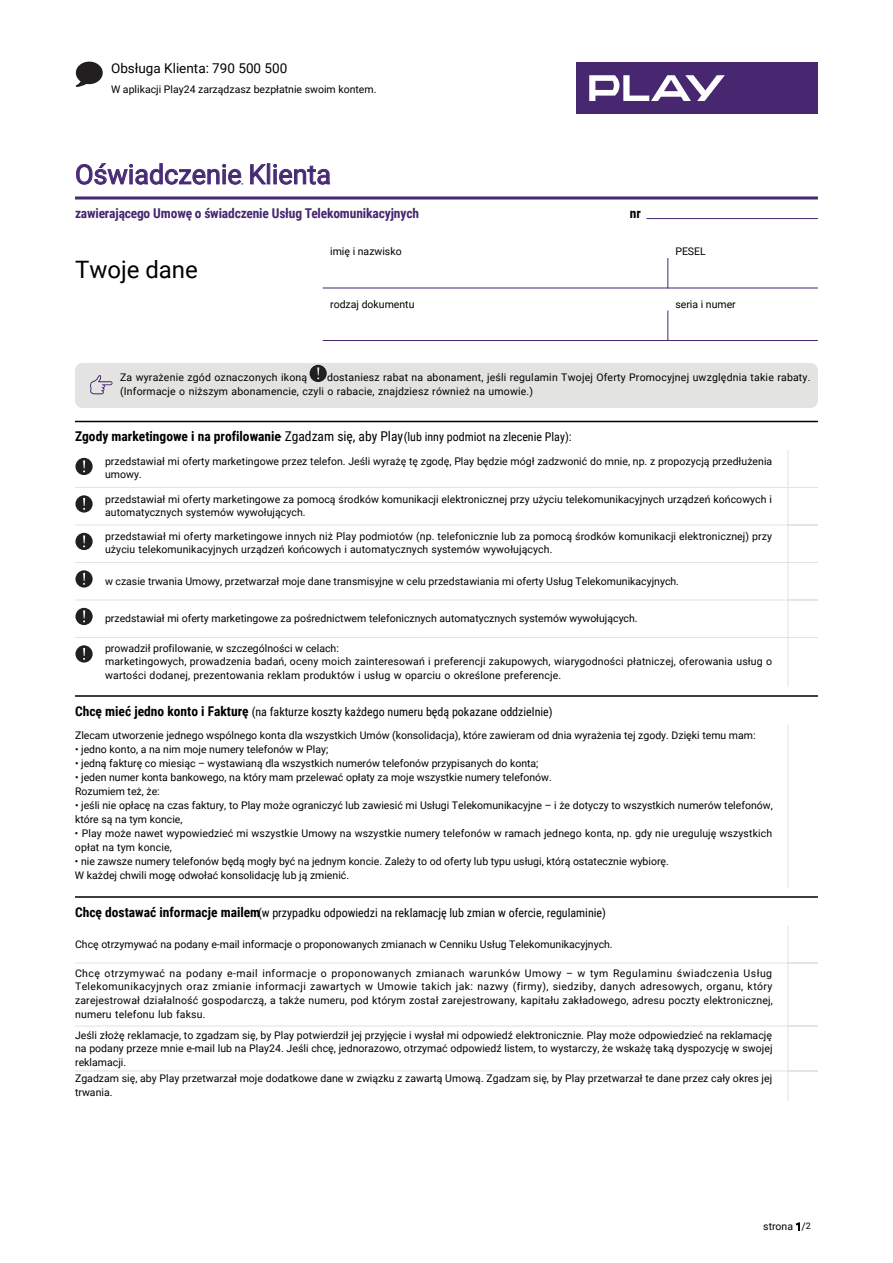
<style>
.page{position:relative;width:893px;height:1263px;background:#fff}
.page>*{position:absolute;margin:0;border:0;box-sizing:border-box;transform-origin:0 0}
.t1{font:27px "Roboto";color:#472770}
.t2{font:24px "Roboto";color:#000}
.t3{font:700 13.5px "Roboto Condensed";color:#000}
.t4{font:700 13.5px "Roboto Condensed";letter-spacing:-.01em;color:#472770}
.t5{font:13.5px "Roboto";color:#000}
.t6{font:12px "Roboto Condensed";color:#000}
.t7{font:10.5px/13.2px "Roboto";color:#000}
.s1{font-weight:400}
.s2{font-weight:400;font-size:12px}
.s3{font-weight:700;font-size:13.5px}
.s4{font-size:9px}
</style>
<div class="page">
<svg style="left:76px;top:62px;width:27px;height:25px"></svg>
<div style="left:576px;top:62px;width:241px;height:52px;background:#472770"></div>
<svg style="left:589px;top:75px;width:135px;height:26px"></svg>
<svg style="left:76px;top:163px;width:167px;height:22px"></svg>
<svg style="left:250px;top:163px;width:80px;height:22px"></svg>
<svg style="left:75px;top:196px;width:743px;height:4px;background:#745c93"></svg>
<hr style="left:322px;top:288px;width:346px;height:1px;background:#472770">
<hr style="left:667px;top:258px;width:1px;height:30px;background:#472770">
<hr style="left:667px;top:288px;width:151px;height:1px;background:#472770">
<hr style="left:646px;top:218px;width:172px;height:1px;background:#472770">
<hr style="left:667px;top:310px;width:1px;height:31px;background:#472770">
<hr style="left:667px;top:340px;width:151px;height:1px;background:#472770">
<hr style="left:322px;top:340px;width:346px;height:1px;background:#472770">
<div style="left:75px;top:363px;width:743px;height:45px;background:#e3e3e2;border-radius:8px"></div>
<svg style="left:90px;top:375px;width:22px;height:19px"></svg>
<svg style="left:309px;top:365px;width:18px;height:17px"></svg>
<hr style="left:75px;top:421px;width:743px;height:1px;background:#000">
<svg style="left:75px;top:458px;width:18px;height:17px"></svg>
<hr style="left:75px;top:487px;width:713px;height:1px;background:#e2e2e1">
<hr style="left:787px;top:450px;width:1px;height:38px;background:#e2e2e1">
<hr style="left:788px;top:487px;width:30px;height:1px;background:#e2e2e1">
<svg style="left:75px;top:495px;width:18px;height:18px"></svg>
<hr style="left:75px;top:525px;width:713px;height:1px;background:#e2e2e1">
<hr style="left:787px;top:488px;width:1px;height:37px;background:#e2e2e1">
<hr style="left:788px;top:525px;width:30px;height:1px;background:#e2e2e1">
<svg style="left:75px;top:533px;width:18px;height:17px"></svg>
<hr style="left:75px;top:562px;width:713px;height:1px;background:#e2e2e1">
<hr style="left:787px;top:525px;width:1px;height:38px;background:#e2e2e1">
<hr style="left:788px;top:562px;width:30px;height:1px;background:#e2e2e1">
<svg style="left:75px;top:570px;width:18px;height:18px"></svg>
<hr style="left:75px;top:600px;width:713px;height:1px;background:#e2e2e1">
<hr style="left:787px;top:562px;width:1px;height:38px;background:#e2e2e1">
<hr style="left:788px;top:600px;width:30px;height:1px;background:#e2e2e1">
<svg style="left:75px;top:608px;width:18px;height:17px"></svg>
<hr style="left:75px;top:637px;width:713px;height:1px;background:#e2e2e1">
<hr style="left:787px;top:600px;width:1px;height:38px;background:#e2e2e1">
<hr style="left:788px;top:637px;width:30px;height:1px;background:#e2e2e1">
<svg style="left:75px;top:645px;width:18px;height:18px"></svg>
<hr style="left:787px;top:638px;width:1px;height:49px;background:#e2e2e1">
<hr style="left:75px;top:695px;width:743px;height:2px;background:#000">
<hr style="left:787px;top:724px;width:1px;height:164px;background:#e2e2e1">
<hr style="left:75px;top:896px;width:743px;height:2px;background:#000">
<hr style="left:75px;top:963px;width:713px;height:1px;background:#e2e2e1">
<hr style="left:787px;top:926px;width:1px;height:37px;background:#e2e2e1">
<hr style="left:788px;top:963px;width:30px;height:1px;background:#e2e2e1">
<hr style="left:75px;top:1026px;width:713px;height:1px;background:#e2e2e1">
<hr style="left:787px;top:963px;width:1px;height:63px;background:#e2e2e1">
<hr style="left:788px;top:1026px;width:30px;height:1px;background:#e2e2e1">
<hr style="left:75px;top:1071px;width:713px;height:1px;background:#e2e2e1">
<hr style="left:787px;top:1026px;width:1px;height:45px;background:#e2e2e1">
<hr style="left:788px;top:1071px;width:30px;height:1px;background:#e2e2e1">
<hr style="left:787px;top:1071px;width:1px;height:30px;background:#e2e2e1">
<svg style="left:796px;top:1223px;width:3px;height:8px"></svg>
<p class="t5" style="left:111px;top:58px;width:178px">Obsługa Klienta: 790 500 500</p>
<p class="t7" style="left:111px;top:82px;width:267px">W aplikacji Play24 zarządzasz bezpłatnie swoim kontem.</p>
<h1 class="t1" style="left:75px;top:155px;width:257px">Oświadczenie Klienta</h1>
<p class="t4" style="left:75px;top:203px;width:345px">zawierającego Umowę o świadczenie Usług Telekomunikacyjnych</p>
<p class="t3" style="left:630px;top:203px;width:13px">nr</p>
<h2 class="t2" style="left:75px;top:252px;width:124px">Twoje dane</h2>
<p class="t7" style="left:330px;top:245px;width:73px">imię i nazwisko</p>
<p class="t7" style="left:675px;top:245px;width:32px">PESEL</p>
<p class="t7" style="left:330px;top:297px;width:86px">rodzaj dokumentu</p>
<p class="t7" style="left:675px;top:297px;width:62px">seria i numer</p>
<p class="t7" style="left:120px;top:369px;width:692px;line-height:14.7px;text-indent:207px">dostaniesz rabat na abonament, jeśli regulamin Twojej Oferty Promocyjnej uwzględnia takie rabaty. (Informacje o niższym abonamencie, czyli o rabacie, znajdziesz również na umowie.)</p>
<p class="t3" style="left:75px;top:427px;width:498px">Zgody marketingowe i na profilowanie<span class="s1">- Zgadzam się, aby Play</span><span class="s2">(lub inny podmiot na zlecenie Play):</span></p>
<p class="t7" style="left:105px;top:455px;width:668px">przedstawiał mi oferty marketingowe przez telefon. Jeśli wyrażę tę zgodę, Play będzie mógł zadzwonić do mnie, np. z propozycją przedłużenia umowy.</p>
<p class="t7" style="left:105px;top:492px;width:668px">przedstawiał mi oferty marketingowe za pomocą środków komunikacji elektronicznej przy użyciu telekomunikacyjnych urządzeń końcowych i automatycznych systemów wywołujących.</p>
<p class="t7" style="left:105px;top:530px;width:668px">przedstawiał mi oferty marketingowe innych niż Play podmiotów (np. telefonicznie lub za pomocą środków komunikacji elektronicznej) przy użyciu telekomunikacyjnych urządzeń końcowych i automatycznych systemów wywołujących.</p>
<p class="t7" style="left:105px;top:574px;width:575px">w czasie trwania Umowy, przetwarzał moje dane transmisyjne w celu przedstawiania mi oferty Usług Telekomunikacyjnych.</p>
<p class="t7" style="left:105px;top:612px;width:534px">przedstawiał mi oferty marketingowe za pośrednictwem telefonicznych automatycznych systemów wywołujących.</p>
<p class="t7" style="left:105px;top:641px;width:668px;line-height:13.6px">prowadził profilowanie, w szczególności w celach:<br>marketingowych, prowadzenia badań, oceny moich zainteresowań i preferencji zakupowych, wiarygodności płatniczej, oferowania usług o wartości dodanej, prezentowania reklam produktów i usług w oparciu o określone preferencje.</p>
<p class="t6" style="left:75px;top:704px;width:479px"><span class="s3">Chcę mieć jedno konto i Fakturę</span> (na fakturze koszty każdego numeru będą pokazane oddzielnie)</p>
<p class="t7" style="left:75px;top:728px;width:682px">Zlecam utworzenie jednego wspólnego konta dla wszystkich Umów (konsolidacja), które zawieram od dnia wyrażenia tej zgody. Dzięki temu mam:</p>
<p class="t7" style="left:75px;top:742px;width:255px">• jedno konto, a na nim moje numery telefonów w Play;</p>
<p class="t7" style="left:75px;top:756px;width:465px">• jedną fakturę co miesiąc – wystawianą dla wszystkich numerów telefonów przypisanych do konta;</p>
<p class="t7" style="left:75px;top:770px;width:478px;line-height:14.1px">• jeden numer konta bankowego, na który mam przelewać opłaty za moje wszystkie numery telefonów.<br>Rozumiem też, że:</p>
<p class="t7" style="left:75px;top:798px;width:699px;line-height:14.1px">• jeśli nie opłacę na czas faktury, to Play może ograniczyć lub zawiesić mi Usługi Telekomunikacyjne – i że dotyczy to wszystkich numerów telefonów, które są na tym koncie,</p>
<p class="t7" style="left:75px;top:826px;width:698px;line-height:14.1px">• Play może nawet wypowiedzieć mi wszystkie Umowy na wszystkie numery telefonów w ramach jednego konta, np. gdy nie ureguluję wszystkich opłat na tym koncie,</p>
<p class="t7" style="left:75px;top:854px;width:595px;line-height:14.1px">• nie zawsze numery telefonów będą mogły być na jednym koncie. Zależy to od oferty lub typu usługi, którą ostatecznie wybiorę.<br>W każdej chwili mogę odwołać konsolidację lub ją zmienić.</p>
<p class="t6" style="left:75px;top:905px;width:532px"><span class="s3">Chcę dostawać informacje mailem</span> (w przypadku odpowiedzi na reklamację lub zmian w ofercie, regulaminie)</p>
<p class="t7" style="left:75px;top:937px;width:539px">Chcę otrzymywać na podany e-mail informacje o proponowanych zmianach w Cenniku Usług Telekomunikacyjnych.</p>
<p class="t7" style="left:75px;top:966px;width:699px;line-height:13.8px;text-align:justify">Chcę otrzymywać na podany e-mail informacje o proponowanych zmianach warunków Umowy – w tym Regulaminu świadczenia Usług Telekomunikacyjnych oraz zmianie informacji zawartych w Umowie takich jak: nazwy (firmy), siedziby, danych adresowych, organu, który zarejestrował działalność gospodarczą, a także numeru, pod którym został zarejestrowany, kapitału zakładowego, adresu poczty elektronicznej, numeru telefonu lub faksu.</p>
<p class="t7" style="left:75px;top:1028px;width:699px;line-height:13.6px;text-align:justify">Jeśli złożę reklamacje, to zgadzam się, by Play potwierdził jej przyjęcie i wysłał mi odpowiedź elektronicznie. Play może odpowiedzieć na reklamację na podany przeze mnie e-mail lub na Play24. Jeśli chcę, jednorazowo, otrzymać odpowiedź listem, to wystarczy, że wskażę taką dyspozycję w swojej reklamacji.</p>
<p class="t7" style="left:75px;top:1072px;width:698px">Zgadzam się, aby Play przetwarzał moje dodatkowe dane w związku z zawartą Umową. Zgadzam się, by Play przetwarzał te dane przez cały okres jej trwania.</p>
<p class="t7" style="left:120px;top:370px;width:189px">Za wyrażenie zgód oznaczonych ikoną</p>
<p class="t7" style="left:763px;top:1220px;width:49px">strona 1/<span class="s4">2</span></p>
</div>
